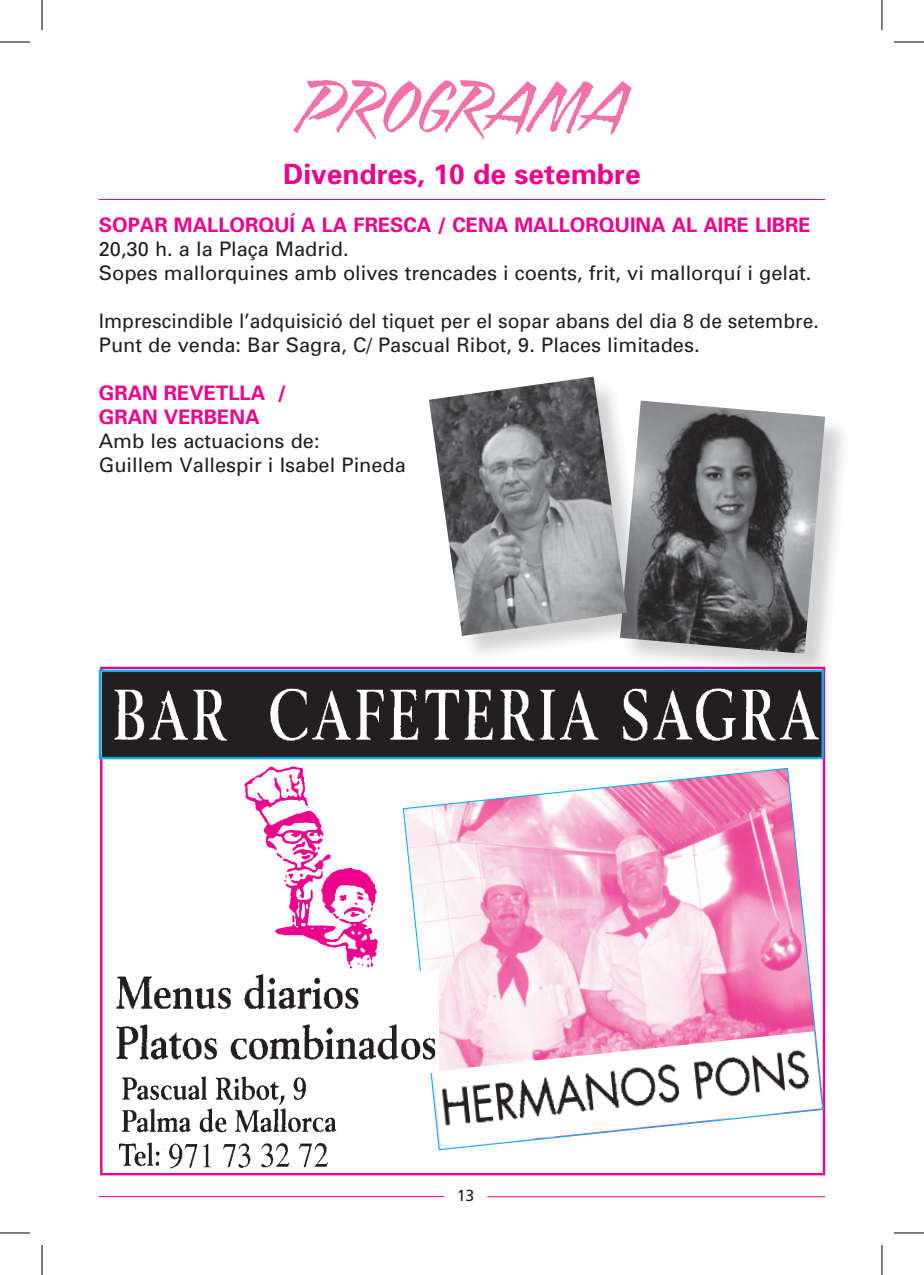
<style>
.page{position:relative;width:924px;height:1275px;background:#fff}
.page>*{position:absolute;margin:0;border:0;box-sizing:border-box;transform-origin:0 0}
.t1{font:italic 66px "Blaze ITC";color:#f171ab}
.t2{font:700 28px "Univers";color:#ed028c}
.t3{font:20px/24px "Univers";color:#231f20}
.t4{font:20px/24px "Univers";color:#231f20;scale:.96 1}
.t5{font:700 20px/24px "Univers";color:#ed028c}
.t6{font:16px "Frutiger";color:#231f20}
</style>
<div class="page">
<hr style="left:99px;top:1196px;width:344px;height:1px;background:#ed028c">
<hr style="left:487px;top:1196px;width:337px;height:1px;background:#ed028c">
<hr style="left:99px;top:199px;width:725px;height:1px;background:#ed028c">
<div style="left:621px;top:402px;width:227px;height:276px;background:#231f20;opacity:.2"></div>
<img style="left:650px;top:401px;width:174px;height:253px">
<div style="left:430px;top:378px;width:220px;height:282px;background:#231f20;opacity:.2"></div>
<img style="left:429px;top:376px;width:197px;height:260px">
<div style="left:100px;top:667px;width:724px;height:508px;background:#fff;border:2px solid #ed028c"></div>
<img style="left:102px;top:672px;width:718px;height:84px">
<div style="left:99px;top:669px;width:724px;height:90px;border:2px solid #00aeef"></div>
<img style="left:244px;top:766px;width:134px;height:203px">
<svg style="left:402px;top:767px;width:422px;height:383px"></svg>
<img style="left:433px;top:1031px;width:388px;height:117px">
<img style="left:116px;top:971px;width:323px;height:101px">
<img style="left:121px;top:1108px;width:216px;height:25px">
<img style="left:118px;top:1068px;width:191px;height:37px">
<img style="left:118px;top:1142px;width:225px;height:31px">
<hr style="left:0;top:42px;width:30px;height:1px;background:#000">
<hr style="left:893px;top:42px;width:30px;height:1px;background:#000">
<hr style="left:0;top:1232px;width:30px;height:1px;background:#000">
<hr style="left:893px;top:1232px;width:30px;height:1px;background:#000">
<hr style="left:42px;top:0;width:1px;height:30px;background:#000">
<hr style="left:42px;top:1245px;width:1px;height:30px;background:#000">
<hr style="left:881px;top:0;width:1px;height:30px;background:#000">
<hr style="left:881px;top:1245px;width:1px;height:30px;background:#000">
<h1 class="t1" style="left:302px;top:49px;width:327px">PROGRAMA</h1>
<h2 class="t2" style="left:283px;top:156px;width:359px">Divendres, 10 de setembre</h2>
<p class="t5" style="left:99px;top:212px;width:713px">SOPAR MALLORQUÍ A LA FRESCA / CENA MALLORQUINA AL AIRE LIBRE</p>
<p class="t3" style="left:99px;top:236px;width:713px">20,30 h. a la Plaça Madrid.<br>Sopes mallorquines amb olives trencades i coents, frit, vi mallorquí i gelat.</p>
<p class="t4" style="left:99px;top:308px;width:751px">Imprescindible l’adquisició del tiquet per el sopar abans del dia 8 de setembre.<br>Punt de venda: Bar Sagra, C/ Pascual Ribot, 9. Places limitades.</p>
<p class="t5" style="left:99px;top:380px;width:189px">GRAN REVETLLA /<br>GRAN VERBENA</p>
<p class="t3" style="left:99px;top:428px;width:308px">Amb les actuacions de:<br>Guillem Vallespir i Isabel Pineda</p>
<p class="t6" style="left:456px;top:1186px;width:19px">13</p>
</div>
